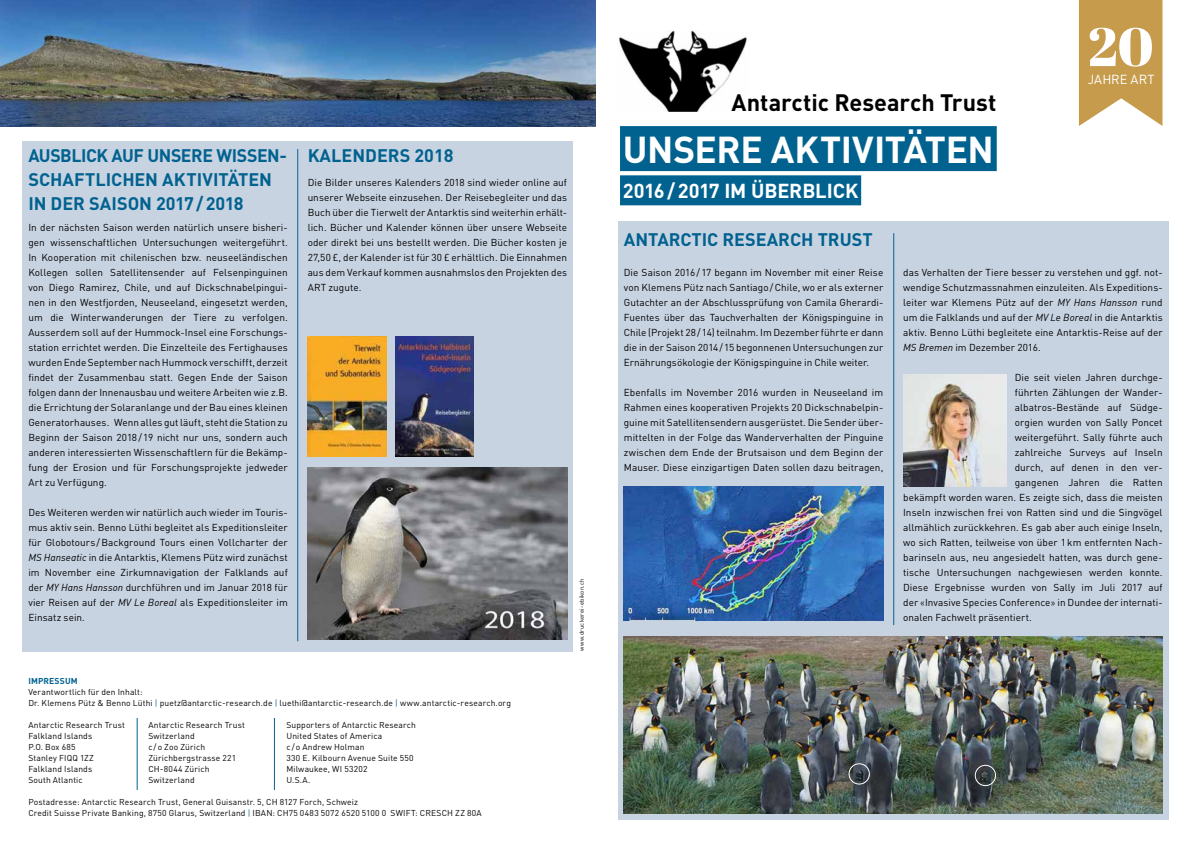
<style>
.page{position:relative;width:1191px;height:842px;background:#fff}
.page>*{position:absolute;margin:0;border:0;box-sizing:border-box;transform-origin:0 0}
.t1{font:54px "Abril Fatface";color:#fff}
.t2{font:700 37px "DIN";letter-spacing:-.01em;color:#fff}
.t3{font:700 23.5px "DIN";letter-spacing:-.005em;color:#000}
.t4{font:700 20px "DIN";letter-spacing:-.005em;color:#fff}
.t5{font:700 18px/24px "DIN";color:#01628f}
.t6{font:13px "DIN";letter-spacing:.005em;color:#fff}
.t7{font:10px/15px "DIN";letter-spacing:.005em;color:#000;text-align:justify}
.t8{font:8.5px/11px "DIN";letter-spacing:.015em;color:#000}
.t9{font:700 8.5px "DIN";letter-spacing:.015em;color:#01628f}
.t10{font:6px "DIN";letter-spacing:.025em;color:#000}
.s1{font-family:"DIN Regular Italic Alt"}
.s2{color:#01628f}
.s3{font-family:"Calibri";font-weight:300}
</style>
<div class="page">
<img style="left:619px;top:30px;width:128px;height:81px">
<div style="left:618px;top:222px;width:550px;height:598px;background:#c8d3e2"></div>
<img style="left:624px;top:636px;width:538px;height:178px">
<div style="left:23px;top:141px;width:550px;height:510px;background:#c8d3e2"></div>
<div style="left:620px;top:126px;width:376px;height:45px;background:#01628f"></div>
<div style="left:620px;top:175px;width:241px;height:30px;background:#01628f"></div>
<img style="left:0;top:0;width:595px;height:126px">
<img style="left:308px;top:467px;width:259px;height:173px">
<img style="left:395px;top:336px;width:78px;height:120px">
<img style="left:308px;top:336px;width:79px;height:120px">
<img style="left:903px;top:374px;width:103px;height:112px">
<img style="left:624px;top:486px;width:259px;height:135px">
<hr style="left:137px;top:718px;width:1px;height:72px;background:#01628f">
<hr style="left:274px;top:718px;width:1px;height:72px;background:#01628f">
<hr style="left:297px;top:149px;width:1px;height:492px;background:#01628f">
<hr style="left:893px;top:233px;width:1px;height:392px;background:#01628f">
<div style="left:848px;top:763px;width:22px;height:21px;border:1px solid #fff;border-radius:50%"></div>
<div style="left:974px;top:765px;width:22px;height:21px;border:1px solid #fff;border-radius:50%"></div>
<svg style="left:1079px;top:0;width:83px;height:126px;background:#cca65f"></svg>
<h3 class="t5" style="left:28px;top:143px;width:260px">AUSBLICK AUF UNSERE WISSEN-<br>SCHAFTLICHEN AKTIVITÄTEN<br>IN DER SAISON 2017/2018</h3>
<p class="t7" style="left:28px;top:220px;width:261px">In der nächsten Saison werden natürlich unsere bisheri&shy;gen wissenschaftlichen Untersuchungen weitergeführt.<br>In Kooperation mit chilenischen bzw. neuseeländischen Kollegen sollen Satellitensender auf Felsenpinguinen von Diego Ramirez, Chile, und auf Dickschnabelpingui&shy;nen in den Westfjorden, Neuseeland, eingesetzt werden, um die Winterwanderungen der Tiere zu verfolgen.<br>Ausserdem soll auf der Hummock-Insel eine Forschungs&shy;station errichtet werden. Die Einzelteile des Fertighauses wurden Ende September nach Hummock verschifft, derzeit findet der Zusammenbau statt. Gegen Ende der Saison folgen dann der Innenausbau und weitere Arbeiten wie z.B. die Errichtung der Solaranlange und der Bau eines kleinen Generatorhauses. Wenn alles gut läuft, steht die Station zu Beginn der Saison 2018/19 nicht nur uns, sondern auch anderen interessierten Wissenschaftlern für die Bekämp&shy;fung der Erosion und für Forschungsprojekte jedweder Art zu Verfügung.</p>
<p class="t7" style="left:28px;top:505px;width:261px">Des Weiteren werden wir natürlich auch wieder im Touris&shy;mus aktiv sein. Benno Lüthi begleitet als Expeditionsleiter für Globotours /Background Tours einen Vollcharter der <span class="s1">MS Hanseatic</span> in die Antarktis, Klemens Pütz wird zunächst im November eine Zirkumnavigation der Falklands auf der <span class="s1">MY Hans Hansson</span> durchführen und im Januar 2018 für vier Reisen auf der <span class="s1">MV Le Boreal</span> als Expeditionsleiter im Einsatz sein.</p>
<h3 class="t5" style="left:308px;top:143px;width:147px">KALENDERS 2018</h3>
<p class="t7" style="left:308px;top:175px;width:261px">Die Bilder unseres Kalenders 2018 sind wieder online auf unserer Webseite einzusehen. Der Reisebegleiter und das Buch über die Tierwelt der Antarktis sind weiterhin erhält&shy;lich. Bücher und Kalender können über unsere Webseite oder direkt bei uns bestellt werden. Die Bücher kosten je 27,50 £, der Kalender ist für 30 £ erhältlich. Die Einnahmen aus dem Verkauf kommen ausnahmslos den Projekten des ART zugute.</p>
<p class="t9" style="left:28px;top:675px;width:51px">IMPRESSUM</p>
<p class="t8" style="left:28px;top:686px;width:484px">Verantwortlich für den Inhalt:<br>Dr. Klemens Pütz &amp; Benno Lüthi <span class="s2">|</span> puetz@antarctic-research.de <span class="s2">|</span> luethi@antarctic-research.de <span class="s2">|</span> www.antarctic-research.org</p>
<p class="t8" style="left:28px;top:719px;width:98px">Antarctic Research Trust</p>
<p class="t8" style="left:148px;top:719px;width:98px">Antarctic Research Trust</p>
<p class="t8" style="left:286px;top:719px;width:131px">Supporters of Antarctic Research</p>
<p class="t8" style="left:28px;top:730px;width:65px">Falkland Islands</p>
<p class="t8" style="left:148px;top:730px;width:48px">Switzerland</p>
<p class="t8" style="left:286px;top:730px;width:97px">United States of America</p>
<p class="t8" style="left:28px;top:741px;width:49px">P.O. Box 685</p>
<p class="t8" style="left:148px;top:741px;width:58px">c /o Zoo Zürich</p>
<p class="t8" style="left:286px;top:741px;width:80px">c/o Andrew Holman</p>
<p class="t8" style="left:28px;top:752px;width:67px">Stanley FIQQ 1ZZ</p>
<p class="t8" style="left:148px;top:752px;width:89px">Zürichbergstrasse 221</p>
<p class="t8" style="left:286px;top:752px;width:129px">330 E. Kilbourn Avenue Suite 550</p>
<p class="t8" style="left:28px;top:763px;width:65px">Falkland Islands</p>
<p class="t8" style="left:148px;top:763px;width:63px">CH-8044 Zürich</p>
<p class="t8" style="left:286px;top:763px;width:83px">Milwaukee, WI 53202</p>
<p class="t8" style="left:28px;top:774px;width:56px">South Atlantic</p>
<p class="t8" style="left:148px;top:774px;width:48px">Switzerland</p>
<p class="t8" style="left:286px;top:774px;width:25px">U.S.A.</p>
<p class="t8" style="left:28px;top:796px;width:455px">Postadresse: Antarctic Research Trust, General Guisanstr. 5, CH 8127 Forch, Schweiz<br>Credit Suisse Private Banking, 8750 Glarus, Switzerland <span class="s2">|</span> IBAN: CH75 0483 5072 6520 5100 0 SWIFT: CRESCH ZZ 80A</p>
<p class="t10" style="left:578px;top:651px;width:74px;rotate:-90deg">www.druckerei-ebikon.ch</p>
<h3 class="t3" style="left:731px;top:87px;width:266px">Antarctic Research Trust</h3>
<h2 class="t2" style="left:623px;top:125px;width:372px">UNSERE AKTIVITÄTEN</h2>
<h3 class="t4" style="left:623px;top:178px;width:237px">2016/2017 IM ÜBERBLICK</h3>
<h1 class="t1" style="left:1087px;top:9px;width:67px">20</h1>
<h3 class="t6" style="left:1087px;top:71px;width:68px">JAHRE ART</h3>
<h3 class="t5" style="left:624px;top:227px;width:250px">ANTARCTIC RESEARCH TRUST</h3>
<p class="t7" style="left:624px;top:265px;width:261px">Die Saison 2016/17 begann im November mit einer Reise von Klemens Pütz nach Santiago/Chile, wo er als externer Gutachter an der Abschlussprüfung von Camila Gherardi-Fuentes über das Tauchverhalten der Königspinguine in Chile (Projekt 28/14) teilnahm. Im Dezember führte er dann die in der Saison 2014/15 begonnenen Untersuchungen zur Ernährungsökologie der Königspinguine in Chile weiter.</p>
<p class="t7" style="left:624px;top:385px;width:261px">Ebenfalls im November 2016 wurden in Neuseeland im Rahmen eines kooperativen Projekts 20 Dickschnabelpin&shy;guine mit Satellitensendern ausgerüstet. Die Sender über&shy;mittelten in der Folge das Wanderverhalten der Pinguine zwischen dem Ende der Brutsaison und dem Beginn der Mauser. Diese einzigartigen Daten sollen dazu beitragen,</p>
<p class="t7" style="left:903px;top:265px;width:261px">das Verhalten der Tiere besser zu verstehen und ggf. not&shy;wendige Schutzmassnahmen einzuleiten. Als Expeditions&shy;leiter war Klemens Pütz auf der <span class="s1">MY Hans Hansson</span> rund um die Falklands und auf der <span class="s1">MV Le Boreal</span> in die Antarktis aktiv. Benno Lüthi begleitete eine Antarktis-Reise auf der <span class="s1">MS Bremen</span> im Dezember 2016.</p>
<p class="t7" style="left:1014px;top:370px;width:149px">Die seit vielen Jahren durchge-</p>
<p class="t7" style="left:1014px;top:385px;width:149px">führten Zählungen der Wander-</p>
<p class="t7" style="left:1014px;top:400px;width:149px">albatros-Bestände auf Südge-</p>
<p class="t7" style="left:1014px;top:415px;width:149px">orgien wurden von Sally Poncet</p>
<p class="t7" style="left:1014px;top:430px;width:149px">weitergeführt. Sally führte auch</p>
<p class="t7" style="left:1014px;top:445px;width:149px">zahlreiche Surveys auf Inseln</p>
<p class="t7" style="left:1014px;top:460px;width:149px">durch, auf denen in den ver-</p>
<p class="t7" style="left:1014px;top:475px;width:149px">gangenen Jahren die Ratten</p>
<p class="t7" style="left:903px;top:490px;width:261px">bekämpft worden waren. Es zeigte sich, dass die meisten</p>
<p class="t7" style="left:903px;top:505px;width:261px">Inseln inzwischen frei von Ratten sind und die Singvögel</p>
<p class="t7" style="left:903px;top:520px;width:261px">allmählich zurückkehren. Es gab aber auch einige Inseln,</p>
<p class="t7" style="left:903px;top:535px;width:261px">wo sich Ratten, teilweise von über 1km entfernten Nach-</p>
<p class="t7" style="left:903px;top:550px;width:261px">barinseln aus, neu angesiedelt hatten, was durch gene-</p>
<p class="t7" style="left:903px;top:565px;width:261px">tische Untersuchungen nachgewiesen werden konnte.</p>
<p class="t7" style="left:903px;top:580px;width:261px">Diese Ergebnisse wurden von Sally im Juli 2017 auf</p>
<p class="t7" style="left:903px;top:595px;width:261px">der <span class="s3">«</span>Invasive Species Conference<span class="s3">»</span> in Dundee der internati-</p>
<p class="t7" style="left:903px;top:610px;width:130px">onalen Fachwelt präsentiert.</p>
</div>
